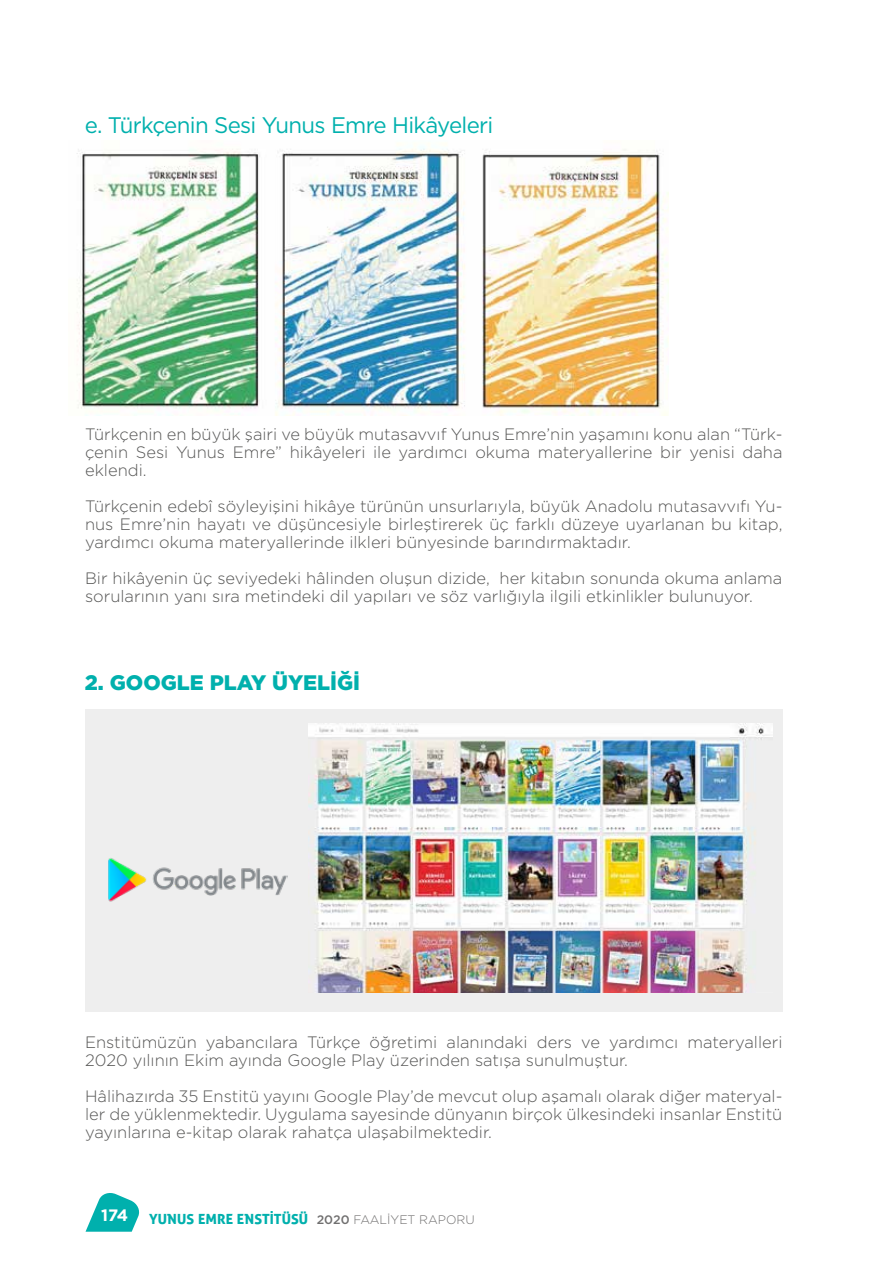
<style>
.page{position:relative;width:893px;height:1263px;background:#fff}
.page>*{position:absolute;margin:0;border:0;box-sizing:border-box;transform-origin:0 0}
.t1{font:22.5px "Gotham";letter-spacing:-.03em;color:#00b0ad}
.t2{font:900 21px "Gotham";color:#00b0ad}
.t3{font:300 16.5px/18px "Gotham";color:#575756;text-align:justify}
.t4{font:700 16.5px "Gotham";color:#fff}
.t5{font:14.1px "Yunus Emre Bold";color:#00b0ad}
.s1{font-family:"Gotham";font-weight:500;font-size:12.3px;color:#706f6f}
.s2{font-family:"Gotham";font-weight:300;font-size:12.3px;color:#706f6f}
</style>
<div class="page">
<svg style="left:86px;top:1193px;width:54px;height:39px"></svg>
<img style="left:77px;top:143px;width:592px;height:273px">
<div style="left:85px;top:709px;width:697px;height:303px;background:#eee"></div>
<img style="left:308px;top:723px;width:464px;height:269px">
<img style="left:108px;top:858px;width:179px;height:44px">
<h1 class="t1" style="left:85px;top:110px;width:410px">e. Türkçenin Sesi Yunus Emre Hikâyeleri</h1>
<p class="t3" style="left:85px;top:424px;width:699px">Türkçenin en büyük şairi ve büyük mutasavvıf Yunus Emre’nin yaşamını konu alan “Türk&shy;çenin Sesi Yunus Emre” hikâyeleri ile yardımcı okuma materyallerine bir yenisi daha eklendi.</p>
<p class="t3" style="left:85px;top:496px;width:699px">Türkçenin edebî söyleyişini hikâye türünün unsurlarıyla, büyük Anadolu mutasavvıfı Yu&shy;nus Emre’nin hayatı ve düşüncesiyle birleştirerek üç farklı düzeye uyarlanan bu kitap, yardımcı okuma materyallerinde ilkleri bünyesinde barındırmaktadır.</p>
<p class="t3" style="left:85px;top:568px;width:699px">Bir hikâyenin üç seviyedeki hâlinden oluşun dizide, her kitabın sonunda okuma anlama sorularının yanı sıra metindeki dil yapıları ve söz varlığıyla ilgili etkinlikler bulunuyor.</p>
<p class="t2" style="left:85px;top:671px;width:277px">2. GOOGLE PLAY ÜYELİĞİ</p>
<p class="t3" style="left:85px;top:1032px;width:699px">Enstitümüzün yabancılara Türkçe öğretimi alanındaki ders ve yardımcı materyalleri<br>2020 yılının Ekim ayında Google Play üzerinden satışa sunulmuştur.</p>
<p class="t3" style="left:85px;top:1086px;width:699px">Hâlihazırda 35 Enstitü yayını Google Play’de mevcut olup aşamalı olarak diğer materyal&shy;ler de yüklenmektedir. Uygulama sayesinde dünyanın birçok ülkesindeki insanlar Enstitü yayınlarına e-kitap olarak rahatça ulaşabilmektedir.</p>
<p class="t4" style="left:101px;top:1204px;width:29px">174</p>
<p class="t5" style="left:149px;top:1211px;width:327px">YUNUS EMRE ENSTİTÜSÜ <span class="s1">2020</span> <span class="s2">FAALİYET RAPORU</span></p>
</div>
